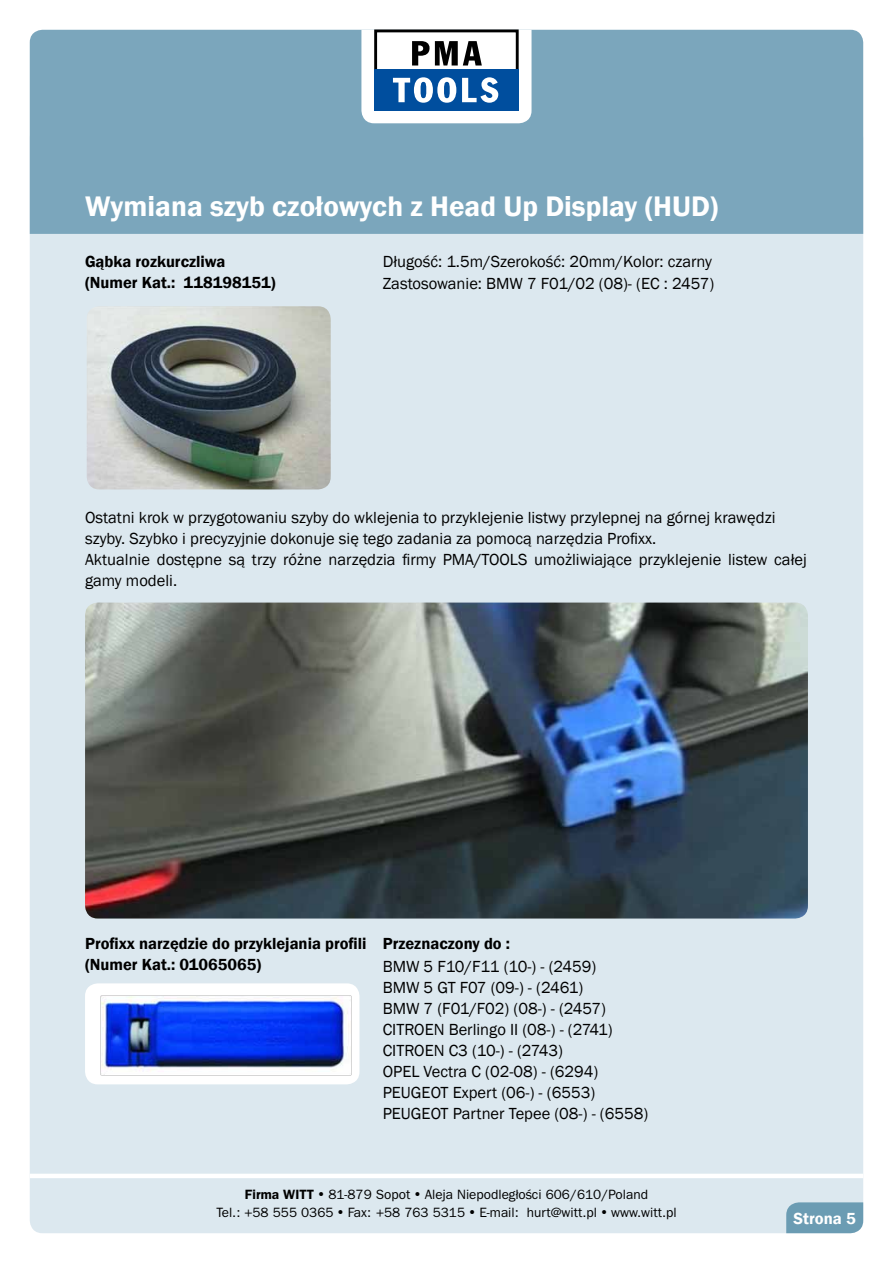
<style>
.page{position:relative;width:893px;height:1263px;background:#fff}
.page>*{position:absolute;margin:0;border:0;box-sizing:border-box;transform-origin:0 0}
.t1{font:600 29.1px "Franklin Gothic";color:#fff}
.t2{font:16.5px/21px "Franklin Gothic";color:#000}
.t3{font:600 16.5px/21px "Franklin Gothic";color:#000}
.t4{font:600 16.5px "Franklin Gothic";color:#fff}
.t5{font:13.5px/18px "ITC Franklin Gothic Std";color:#000;text-align:center}
.s1{font-weight:600}
.s2{font-family:"Franklin Gothic"}
</style>
<div class="page">
<div style="left:30px;top:125px;width:833px;height:1108px;background:#dce8ef;border-radius:13px"></div>
<div style="left:30px;top:30px;width:833px;height:204px;background:#7ba6bc"></div>
<svg style="left:361px;top:30px;width:170px;height:93px"></svg>
<div style="left:786px;top:1202px;width:77px;height:31px;background:#6b9cb3"></div>
<hr style="left:30px;top:1174px;width:833px;height:4px;background:#fff">
<img style="left:87px;top:306px;width:244px;height:183px">
<img style="left:85px;top:603px;width:723px;height:315px">
<div style="left:85px;top:983px;width:274px;height:101px;background:#fff;border-radius:13px"></div>
<img style="left:100px;top:995px;width:251px;height:81px">
<h1 class="t1" style="left:85px;top:188px;width:635px">Wymiana szyb czołowych z Head Up Display (HUD)</h1>
<p class="t3" style="left:85px;top:251px;width:192px">Gąbka rozkurczliwa (Numer Kat.: 118198151)</p>
<p class="t2" style="left:383px;top:250px;width:333px;line-height:22.5px">Długość: 1.5m/Szerokość: 20mm/Kolor: czarny<br>Zastosowanie: BMW 7 F01/02 (08)- (EC : 2457)</p>
<p class="t2" style="left:85px;top:507px;width:723px">Ostatni krok w przygotowaniu szyby do wklejenia to przyklejenie listwy przylepnej na górnej krawędzi szyby. Szybko i precyzyjnie dokonuje się tego zadania za pomocą narzędzia Profixx.<br>Aktualnie dostępne są trzy różne narzędzia firmy PMA/TOOLS umożliwiające przyklejenie listew całej gamy modeli.</p>
<p class="t3" style="left:85px;top:933px;width:283px">Profixx narzędzie do przyklejania profili (Numer Kat.: 01065065)</p>
<p class="t3" style="left:383px;top:933px;width:129px">Przeznaczony do :</p>
<p class="t2" style="left:383px;top:956px;width:267px">BMW 5 F10/F11 (10-) - (2459)<br>BMW 5 GT F07 (09-) - (2461)<br>BMW 7 (F01/F02) (08-) - (2457)<br>CITROEN Berlingo II (08-) - (2741)<br>CITROEN C3 (10-) - (2743)<br>OPEL Vectra C (02-08) - (6294)<br>PEUGEOT Expert (06-) - (6553)<br>PEUGEOT Partner Tepee (08-) - (6558)</p>
<p class="t5" style="left:216px;top:1185px;width:462px"><span class="s1">Firma WITT</span> • 81-879 Sopot • Aleja Niepodległo<span class="s2">ś</span>ci 606/610/Poland<br>Tel.: +58 555 0365 • Fax: +58 763 5315 • E-mail: hurt@witt.pl • www.witt.pl</p>
<p class="t4" style="left:794px;top:1208px;width:64px">Strona 5</p>
</div>
